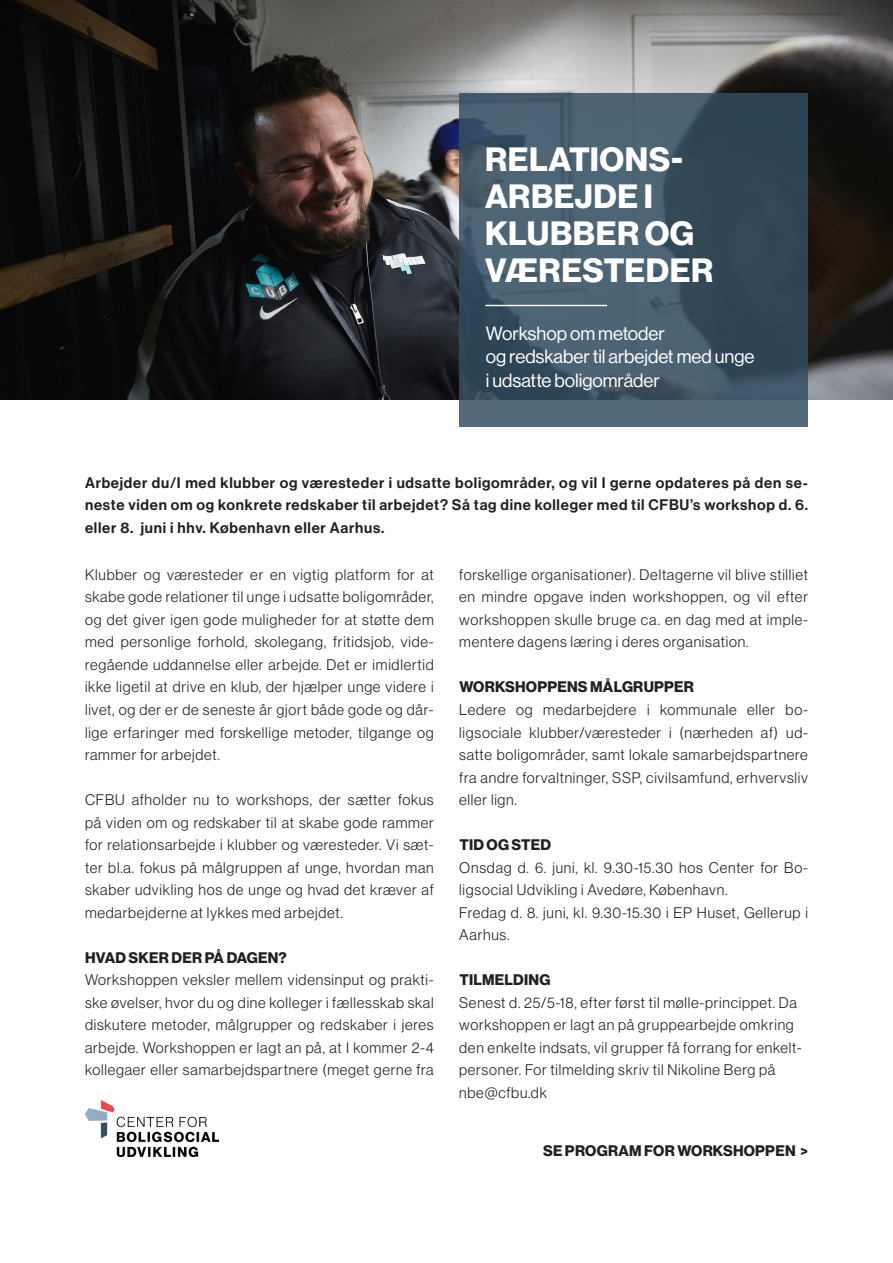
<style>
.page{position:relative;width:893px;height:1263px;background:#fff}
.page>*{position:absolute;margin:0;border:0;box-sizing:border-box;transform-origin:0 0}
.Rapporttitel{font:700 33px/37px "Haas Grot Disp 75";letter-spacing:.015em;color:#fff}
.Rapportundertitel{font:18.75px/23.4px "Haas Grot Disp 55 Roman";color:#fff}
.Brødtekst{font:300 15px/22.5px "Haas Grot Disp 45";letter-spacing:.05em;color:#231f20;text-align:justify}
.Brødtekst-2{font:500 15px/22.5px "Haas Grot Disp 65";letter-spacing:.05em;color:#231f20;text-align:justify}
.Brødtekst-3{font:700 15px "Haas Grot Disp 75";letter-spacing:.015em;color:#231f20}
.Overskrift_3{font:700 15px "Haas Grot Disp 75";letter-spacing:.015em;color:#231f20}
</style>
<div class="page">
<img style="left:85px;top:1100px;width:133px;height:57px">
<img style="left:0;top:0;width:893px;height:399px">
<svg style="left:459px;top:94px;width:349px;height:333px;background:#415768"></svg>
<hr style="left:485px;top:305px;width:122px;height:1px;background:#fff">
<p class="Rapporttitel" style="left:485px;top:141px;width:230px">RELATIONS-<br>ARBEJDE I<br>KLUBBER OG<br>VÆRESTEDER</p>
<p class="Rapportundertitel" style="left:486px;top:322px;width:270px">Workshop om metoder<br>og redskaber til arbejdet med unge i udsatte boligområder</p>
<p class="Brødtekst-2" style="left:85px;top:472px;width:724px">Arbejder du/I med klubber og væresteder i udsatte boligområder, og vil I gerne opdateres på den se&shy;neste viden om og konkrete redskaber til arbejdet? Så tag dine kolleger med til CFBU’s workshop d. 6. eller 8. juni i hhv. København eller Aarhus.</p>
<p class="Brødtekst" style="left:85px;top:563px;width:350px">Klubber og væresteder er en vigtig platform for at skabe gode relationer til unge i udsatte boligområder, og det giver igen gode muligheder for at støtte dem med personlige forhold, skolegang, fritidsjob, vide&shy;regående uddannelse eller arbejde. Det er imidlertid ikke ligetil at drive en klub, der hjælper unge videre i livet, og der er de seneste år gjort både gode og dår&shy;lige erfaringer med forskellige metoder, tilgange og rammer for arbejdet.</p>
<p class="Brødtekst" style="left:85px;top:788px;width:350px">CFBU afholder nu to workshops, der sætter fokus på viden om og redskaber til at skabe gode rammer for relationsarbejde i klubber og væresteder. Vi sæt&shy;ter bl.a. fokus på målgruppen af unge, hvordan man skaber udvikling hos de unge og hvad det kræver af medarbejderne at lykkes med arbejdet.</p>
<p class="Brødtekst-3" style="left:85px;top:948px;width:203px">HVAD SKER DER PÅ DAGEN?</p>
<p class="Brødtekst" style="left:85px;top:968px;width:350px">Workshoppen veksler mellem vidensinput og prakti&shy;ske øvelser, hvor du og dine kolleger i fællesskab skal diskutere metoder, målgrupper og redskaber i jeres arbejde. Workshoppen er lagt an på, at I kommer 2-4 kollegaer eller samarbejdspartnere (meget gerne fra</p>
<p class="Brødtekst" style="left:459px;top:563px;width:350px">forskellige organisationer). Deltagerne vil blive stilliet en mindre opgave inden workshoppen, og vil efter workshoppen skulle bruge ca. en dag med at imple&shy;mentere dagens læring i deres organisation.</p>
<p class="Brødtekst-3" style="left:459px;top:678px;width:236px">WORKSHOPPENS MÅLGRUPPER</p>
<p class="Brødtekst" style="left:459px;top:698px;width:350px">Ledere og medarbejdere i kommunale eller bo&shy;ligsociale klubber/væresteder i (nærheden af) ud&shy;satte boligområder, samt lokale samarbejdspartnere fra andre forvaltninger, SSP, civilsamfund, erhvervsliv eller lign.</p>
<p class="Brødtekst-3" style="left:459px;top:836px;width:93px">TID OG STED</p>
<p class="Brødtekst" style="left:459px;top:856px;width:350px">Onsdag d. 6. juni, kl. 9.30-15.30 hos Center for Bo&shy;ligsocial Udvikling i Avedøre, København.</p>
<p class="Brødtekst" style="left:459px;top:901px;width:350px">Fredag d. 8. juni, kl. 9.30-15.30 i EP Huset, Gellerup i<br>Aarhus.</p>
<p class="Overskrift_3" style="left:459px;top:971px;width:93px">TILMELDING</p>
<p class="Brødtekst" style="left:459px;top:991px;width:344px;text-align:left">Senest d. 25/5-18, efter først til mølle-princippet. Da workshoppen er lagt an på gruppearbejde omkring den enkelte indsats, vil grupper få forrang for enkelt&shy;personer. For tilmelding skriv til Nikoline Berg på nbe@cfbu.dk</p>
<p class="Brødtekst-3" style="left:543px;top:1142px;width:266px">SE PROGRAM FOR WORKSHOPPEN &gt;</p>
</div>
